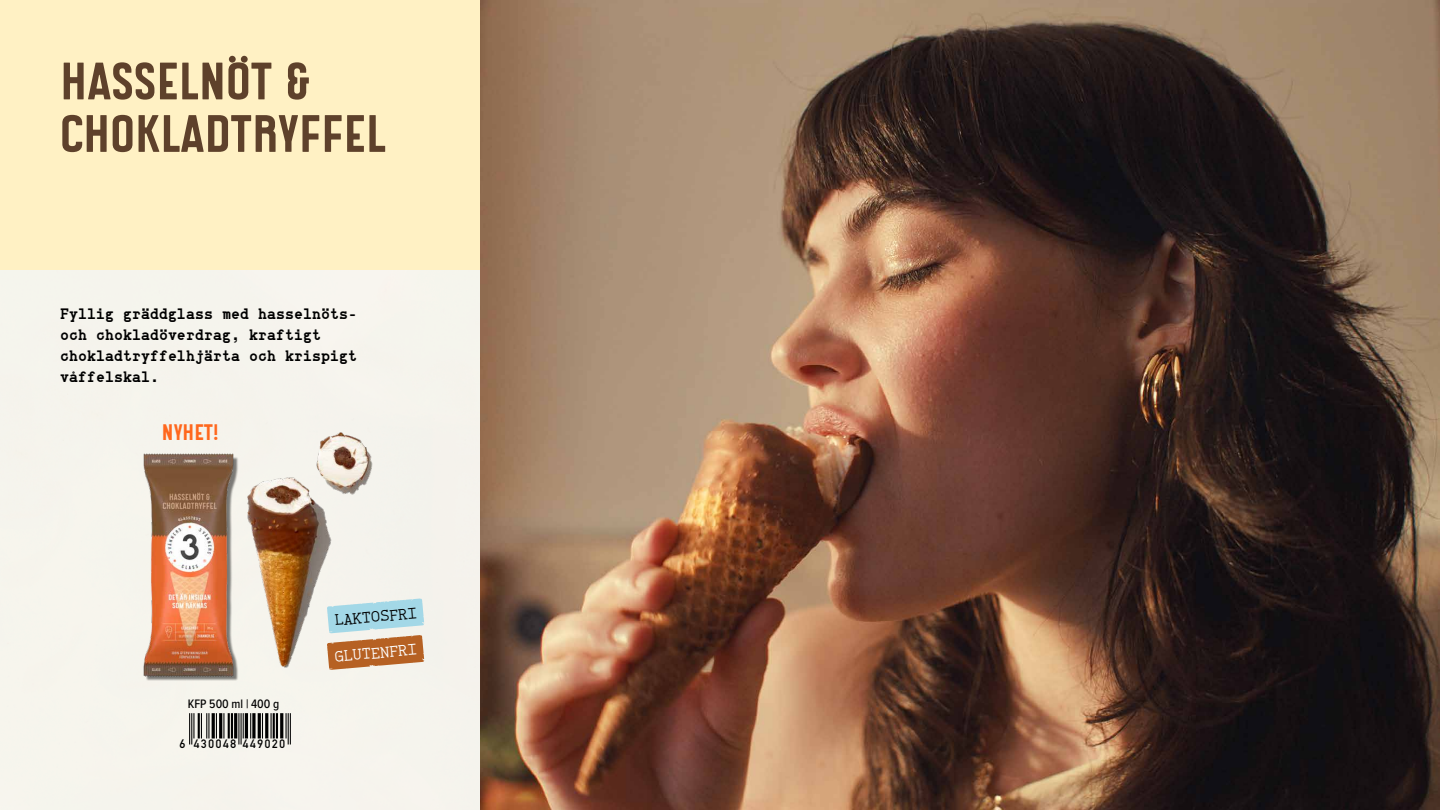
<style>
.page{position:relative;width:1440px;height:810px;background:#fff}
.page>*{position:absolute;margin:0;border:0;box-sizing:border-box;transform-origin:0 0}
.t1{font:52.5px/52.5px "Maineri Bold Soft";color:#5e412b}
.t2{font:22.5px "Maineri Bold Soft";color:#ff671d}
.t3{font:15.3px "NB Typewriter Pro";color:#000}
.t4{font:15.3px "NB Typewriter Pro";color:#fff}
.t5{font:700 15px/21px "NB Typewriter Pro";color:#000}
.t6{font:500 12.75px "Proxima Nova Cond";color:#000}
.t7{font:700 12px "DIN Alternate";letter-spacing:.125em;color:#000}
</style>
<div class="page">
<div style="left:0;top:0;width:480px;height:270px;background:#fff1c4"></div>
<svg style="left:356px;top:598px;width:69px;height:72px"></svg>
<hr style="left:189px;top:713px;width:1px;height:32px;background:#000">
<hr style="left:191px;top:713px;width:1px;height:32px;background:#000">
<svg style="left:193px;top:713px;width:1px;height:25px"></svg>
<hr style="left:198px;top:713px;width:2px;height:25px;background:#000">
<svg style="left:201px;top:713px;width:8px;height:25px"></svg>
<hr style="left:212px;top:713px;width:3px;height:25px;background:#000">
<svg style="left:216px;top:713px;width:1px;height:25px"></svg>
<hr style="left:219px;top:713px;width:3px;height:25px;background:#000">
<svg style="left:223px;top:713px;width:1px;height:25px"></svg>
<hr style="left:228px;top:713px;width:2px;height:25px;background:#000">
<hr style="left:231px;top:713px;width:2px;height:25px;background:#000">
<hr style="left:234px;top:713px;width:3px;height:25px;background:#000">
<hr style="left:238px;top:713px;width:1px;height:32px;background:#000">
<hr style="left:241px;top:713px;width:1px;height:32px;background:#000">
<svg style="left:243px;top:713px;width:1px;height:25px"></svg>
<hr style="left:245px;top:713px;width:3px;height:25px;background:#000">
<svg style="left:250px;top:713px;width:1px;height:25px"></svg>
<svg style="left:252px;top:713px;width:4px;height:25px"></svg>
<hr style="left:258px;top:713px;width:3px;height:25px;background:#000">
<svg style="left:262px;top:713px;width:1px;height:25px"></svg>
<hr style="left:265px;top:713px;width:3px;height:25px;background:#000">
<svg style="left:271px;top:713px;width:1px;height:25px"></svg>
<hr style="left:273px;top:713px;width:2px;height:25px;background:#000">
<hr style="left:276px;top:713px;width:2px;height:25px;background:#000">
<hr style="left:280px;top:713px;width:3px;height:25px;background:#000">
<svg style="left:286px;top:713px;width:1px;height:25px"></svg>
<hr style="left:288px;top:713px;width:1px;height:32px;background:#000">
<hr style="left:290px;top:713px;width:1px;height:32px;background:#000">
<img style="left:480px;top:0;width:960px;height:810px">
<img style="left:140px;top:453px;width:98px;height:224px">
<img style="left:218px;top:476px;width:138px;height:211px">
<img style="left:247px;top:410px;width:138px;height:85px">
<h1 class="t1" style="left:60px;top:56px;width:327px">HASSELNÖT &amp;<br>CHOKLADTRYFFEL</h1>
<p class="t5" style="left:60px;top:303px;width:299px">Fyllig gräddglass med hasselnöts&shy;och chokladöverdrag, kraftigt chokladtryffelhjärta och krispigt våffelskal.</p>
<h2 class="t2" style="left:162px;top:420px;width:58px">NYHET!</h2>
<p class="t6" style="left:188px;top:694px;width:93px">KFP 500 ml | 400 g</p>
<p class="t7" style="left:179px;top:735px;width:107px">6 430048 449020</p>
<p class="t3" style="left:334px;top:611px;width:84px;rotate:-5deg">LAKTOSFRI</p>
<p class="t4" style="left:334px;top:648px;width:84px;rotate:-5deg">GLUTENFRI</p>
</div>
